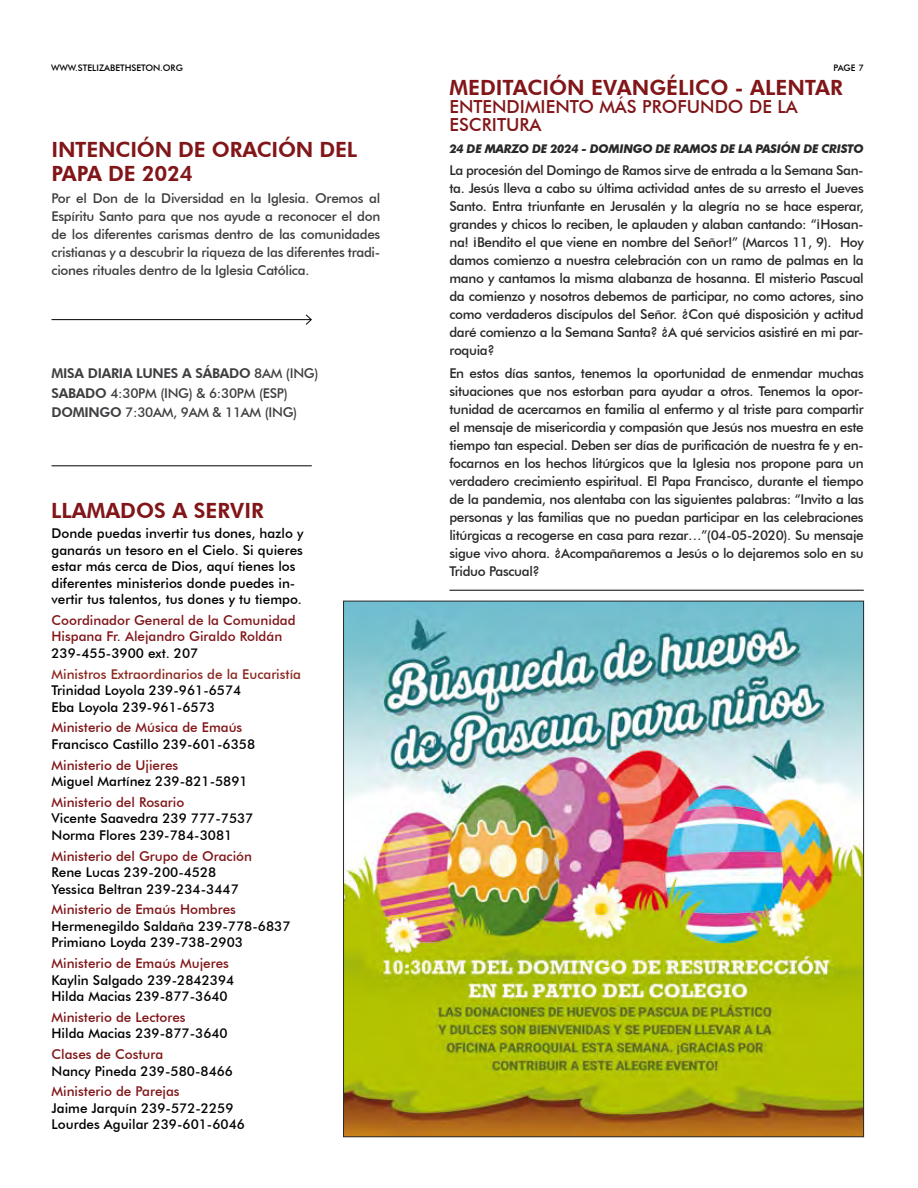
<style>
.page{position:relative;width:918px;height:1188px;background:#fff}
.page>*{position:absolute;margin:0;border:0;box-sizing:border-box;transform-origin:0 0}
.t1{font:800 21px/24px "Futura BT";color:#811518}
.t2{font:500 18px/18px "Futura BT";color:#811518}
.t3{font:500 13.5px/18px "Futura BT";letter-spacing:-.025em;color:#282829;text-align:justify}
.t4{font:500 13.5px/16.5px "Futura BT";color:#000}
.t5{font:500 13.5px/18px "Futura BT";letter-spacing:-.02em;color:#3e3d40}
.t6{font:500 13.5px/16.5px "Futura BT";color:#811518}
.t7{font:500 13.5px "Futura BT";color:#8b2a21}
.t8{font:italic 700 12px "Futura BT";letter-spacing:-.025em;color:#282829}
.t9{font:500 9px "Futura BT";color:#000}
.s1{font-weight:800}
</style>
<div class="page">
<hr style="left:52px;top:466px;width:260px;height:1px;background:#000">
<hr style="left:52px;top:319px;width:259px;height:1px;background:#000">
<svg style="left:305px;top:314px;width:7px;height:11px"></svg>
<hr style="left:449px;top:590px;width:415px;height:1px;background:#000">
<img style="left:345px;top:603px;width:517px;height:532px">
<p class="t9" style="left:51px;top:62px;width:133px">WWW.STELIZABETHSETON.ORG</p>
<p class="t9" style="left:834px;top:62px;width:32px">PAGE 7</p>
<h1 class="t1" style="left:52px;top:137px;width:307px">INTENCIÓN DE ORACIÓN DEL<br>PAPA DE 2024</h1>
<p class="t5" style="left:52px;top:189px;width:330px;text-align:justify">Por el Don de la Diversidad en la Iglesia. Oremos al Espíritu Santo para que nos ayude a reconocer el don de los diferentes carismas dentro de las comunidades cristianas y a descubrir la riqueza de las diferentes tradi&shy;ciones rituales dentro de la Iglesia Católica.</p>
<p class="t5" style="left:52px;top:364px;width:269px;line-height:19.5px"><span class="s1">MISA DIARIA LUNES A SÁBADO</span> 8AM (ING)<br><span class="s1">SABADO</span> 4:30PM (ING) &amp; 6:30PM (ESP)<br><span class="s1">DOMINGO</span> 7:30AM, 9AM &amp; 11AM (ING)</p>
<h1 class="t1" style="left:51px;top:499px;width:214px">LLAMADOS A SERVIR</h1>
<p class="t4" style="left:52px;top:525px;width:253px">Donde puedas invertir tus dones, hazlo y ganarás un tesoro en el Cielo. Si quieres estar más cerca de Dios, aquí tienes los diferentes ministerios donde puedes in&shy;vertir tus talentos, tus dones y tu tiempo.</p>
<p class="t6" style="left:52px;top:612px;width:246px">Coordinador General de la Comunidad<br>Hispana Fr. Alejandro Giraldo Roldán</p>
<p class="t4" style="left:52px;top:645px;width:148px">239-455-3900 ext. 207</p>
<p class="t7" style="left:52px;top:666px;width:251px">Ministros Extraordinarios de la Eucaristía</p>
<p class="t4" style="left:52px;top:682px;width:191px">Trinidad Loyola 239-961-6574<br>Eba Loyola 239-961-6573</p>
<p class="t6" style="left:52px;top:719px;width:192px">Ministerio de Música de Emaús</p>
<p class="t4" style="left:52px;top:736px;width:205px">Francisco Castillo 239-601-6358</p>
<p class="t6" style="left:52px;top:757px;width:128px">Ministerio de Ujieres</p>
<p class="t4" style="left:52px;top:773px;width:198px">Miguel Martínez 239-821-5891</p>
<p class="t6" style="left:52px;top:794px;width:134px">Ministerio del Rosario</p>
<p class="t4" style="left:52px;top:810px;width:203px">Vicente Saavedra 239 777-7537<br>Norma Flores 239-784-3081</p>
<p class="t6" style="left:52px;top:848px;width:202px">Ministerio del Grupo de Oración</p>
<p class="t4" style="left:52px;top:864px;width:189px">Rene Lucas 239-200-4528<br>Yessica Beltran 239-234-3447</p>
<p class="t6" style="left:52px;top:901px;width:186px">Ministerio de Emaús Hombres</p>
<p class="t4" style="left:52px;top:918px;width:241px">Hermenegildo Saldaña 239-778-6837<br>Primiano Loyda 239-738-2903</p>
<p class="t6" style="left:52px;top:955px;width:179px">Ministerio de Emaús Mujeres</p>
<p class="t4" style="left:52px;top:971px;width:184px">Kaylin Salgado 239-2842394<br>Hilda Macias 239-877-3640</p>
<p class="t6" style="left:52px;top:1009px;width:136px">Ministerio de Lectores</p>
<p class="t4" style="left:52px;top:1025px;width:178px">Hilda Macias 239-877-3640</p>
<p class="t6" style="left:52px;top:1046px;width:113px">Clases de Costura</p>
<p class="t4" style="left:52px;top:1062px;width:183px">Nancy Pineda 239-580-8466</p>
<p class="t6" style="left:52px;top:1083px;width:130px">Ministerio de Parejas</p>
<p class="t4" style="left:52px;top:1100px;width:195px">Jaime Jarquín 239-572-2259<br>Lourdes Aguilar 239-601-6046</p>
<h1 class="t1" style="left:449px;top:75px;width:395px">MEDITACIÓN EVANGÉLICO - ALENTAR</h1>
<h2 class="t2" style="left:449px;top:97px;width:350px">ENTENDIMIENTO MÁS PROFUNDO DE LA<br>ESCRITURA</h2>
<p class="t8" style="left:449px;top:142px;width:416px">24 DE MARZO DE 2024 - DOMINGO DE RAMOS DE LA PASIÓN DE CRISTO</p>
<p class="t3" style="left:449px;top:161px;width:416px">La procesión del Domingo de Ramos sirve de entrada a la Semana San&shy;ta. Jesús lleva a cabo su última actividad antes de su arresto el Jueves Santo. Entra triunfante en Jerusalén y la alegría no se hace esperar, grandes y chicos lo reciben, le aplauden y alaban cantando: “¡Hosan&shy;na! ¡Bendito el que viene en nombre del Señor!” (Marcos 11, 9). Hoy damos comienzo a nuestra celebración con un ramo de palmas en la mano y cantamos la misma alabanza de hosanna. El misterio Pascual da comienzo y nosotros debemos de participar, no como actores, sino como verdaderos discípulos del Señor. ¿Con qué disposición y actitud daré comienzo a la Semana Santa? ¿A qué servicios asistiré en mi par&shy;roquia?</p>
<p class="t3" style="left:449px;top:364px;width:416px">En estos días santos, tenemos la oportunidad de enmendar muchas situaciones que nos estorban para ayudar a otros. Tenemos la opor&shy;tunidad de acercarnos en familia al enfermo y al triste para compartir el mensaje de misericordia y compasión que Jesús nos muestra en este tiempo tan especial. Deben ser días de purificación de nuestra fe y en&shy;focarnos en los hechos litúrgicos que la Iglesia nos propone para un verdadero crecimiento espiritual. El Papa Francisco, durante el tiempo de la pandemia, nos alentaba con las siguientes palabras: “Invito a las personas y las familias que no puedan participar en las celebraciones litúrgicas a recogerse en casa para rezar…”(04-05-2020). Su mensaje sigue vivo ahora. ¿Acompañaremos a Jesús o lo dejaremos solo en su Triduo Pascual?</p>
</div>
